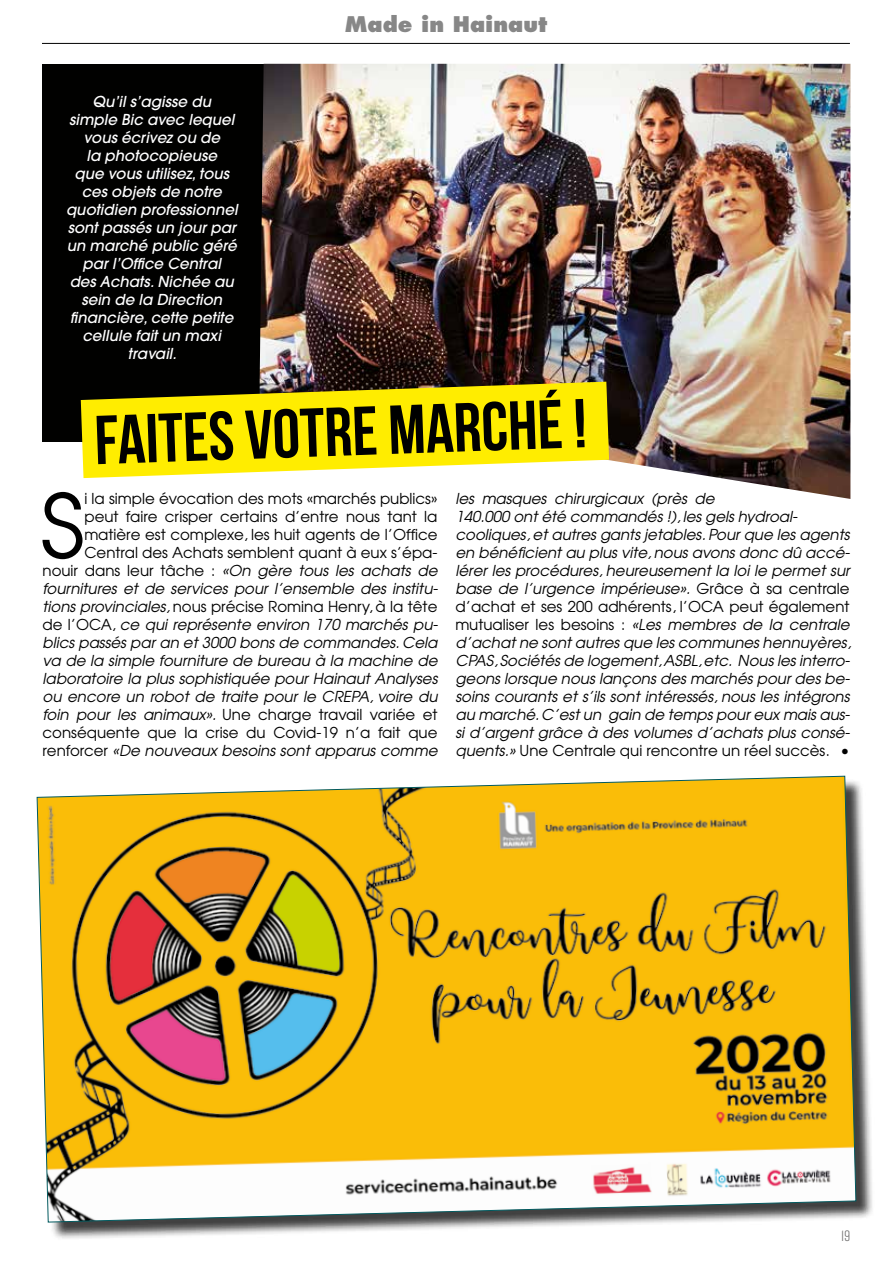
<style>
.page{position:relative;width:893px;height:1263px;background:#fff}
.page>*{position:absolute;margin:0;border:0;box-sizing:border-box;transform-origin:0 0}
.t1{font:88.05px "Avant Garde";color:#000}
.t2{font:69px "Bebas Neue";color:#000}
.t3{font:800 21px "Futura";color:#878787}
.t4{font:italic 15px/18px "Avant Garde";color:#000;text-align:right}
.t5{font:italic 500 15px/18px "Avant Garde";color:#fff;text-align:center}
.t6{font:15px "Rift";color:#706f6f}
.s1{font-style:normal}
</style>
<div class="page">
<hr style="left:42px;top:43px;width:808px;height:1px;background:#000">
<div style="left:43px;top:64px;width:229px;height:378px;background:#010100"></div>
<img style="left:259px;top:64px;width:591px;height:435px">
<svg style="left:81px;top:382px;width:528px;height:96px;fill:#ffed00"></svg>
<div style="left:40px;top:779px;width:835px;height:462px;background:#000;opacity:.75"></div>
<svg style="left:36px;top:775px;width:821px;height:448px;background:#ddb237"></svg>
<h3 class="t3" style="left:345px;top:11px;width:204px">Made in Hainaut</h3>
<p class="t5" style="left:66px;top:92px;width:173px">Qu’il s’agisse du<br>simple Bic avec lequel vous écrivez ou de<br>la photocopieuse<br>que vous utilisez, tous ces objets de notre quotidien professionnel sont passés un jour par un marché public géré par l’Office Central<br>des Achats. Nichée au sein de la Direction financière, cette petite cellule fait un maxi travail.</p>
<h2 class="t2" style="left:93px;top:403px;width:494px;rotate:-2deg">Faites votre marché !</h2>
<h1 class="t1" style="left:41px;top:471px;width:45px">S</h1>
<p class="t4" style="left:43px;top:489px;width:397px"><span class="s1">i la simple évocation des mots «marchés publics»<br>peut faire crisper certains d’entre nous tant la matière est complexe, les huit agents de l’Office Central des Achats semblent quant à eux s’épa-<br>nouir dans leur tâche :</span> «On gère tous les achats de fournitures et de services pour l’ensemble des institu&shy;tions provinciales, <span class="s1">nous précise Romina Henry, à la tête de l’OCA,</span> ce qui représente environ 170 marchés pu&shy;blics passés par an et 3000 bons de commandes. Cela va de la simple fourniture de bureau à la machine de laboratoire la plus sophistiquée pour Hainaut Analyses ou encore un robot de traite pour le CREPA, voire du foin pour les animaux». <span class="s1">Une charge travail variée et conséquente que la crise du Covid-19 n’a fait que renforcer</span> «De nouveaux besoins sont apparus comme</p>
<p class="t4" style="left:455px;top:489px;width:397px;text-align:left">les masques chirurgicaux (près de<br>140.000 ont été commandés !), les gels hydroal&shy;cooliques, et autres gants jetables. Pour que les agents en bénéficient au plus vite, nous avons donc dû accé&shy;lérer les procédures, heureusement la loi le permet sur base de l’urgence impérieuse». <span class="s1">Grâce à sa centrale d’achat et ses 200 adhérents, l’OCA peut également mutualiser les besoins :</span> «Les membres de la centrale d’achat ne sont autres que les communes hennuyères, CPAS, Sociétés de logement, ASBL, etc. Nous les interro&shy;geons lorsque nous lançons des marchés pour des be&shy;soins courants et s’ils sont intéressés, nous les intégrons au marché. C’est un gain de temps pour eux mais aus&shy;si d’argent grâce à des volumes d’achats plus consé&shy;quents.» <span class="s1">Une Centrale qui rencontre un réel succès. •</span></p>
<p class="t6" style="left:841px;top:1225px;width:11px">19</p>
</div>
